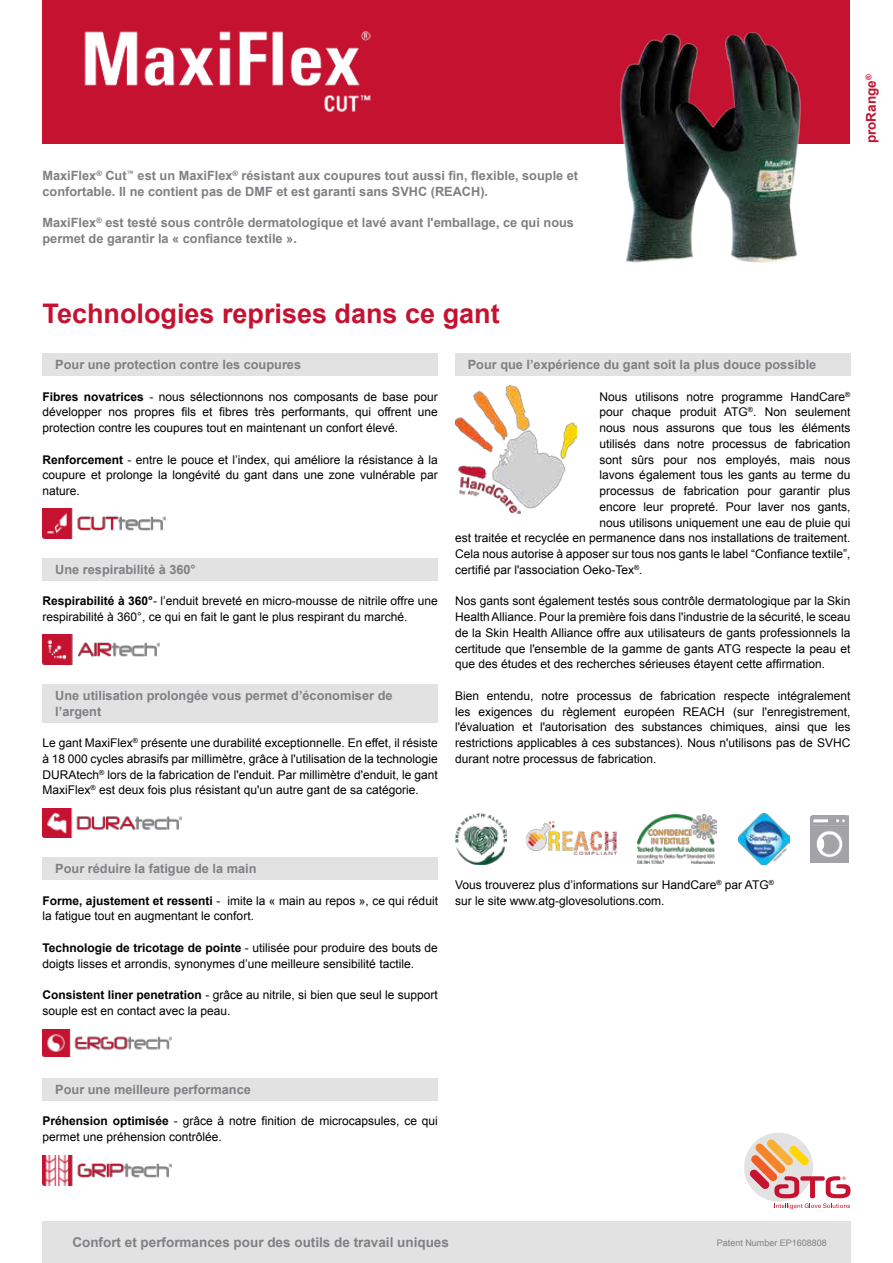
<style>
.page{position:relative;width:893px;height:1263px;background:#fff}
.page>*{position:absolute;margin:0;border:0;box-sizing:border-box;transform-origin:0 0}
.t1{font:700 27px "Arial";color:#c41230}
.t2{font:700 13.5px "Arial";color:#807f83}
.t3{font:700 13.5px "Arial";color:#c41230}
.t4{font:700 12.75px/15.8px "Arial";color:#807f83}
.t5{font:12px/15.8px "Arial";color:#000}
.t6{font:9px "Arial";color:#807f83}
.s1{font-weight:700}
</style>
<div class="page">
<div style="left:42px;top:1221px;width:808px;height:42px;background:#e2e2e3"></div>
<div style="left:43px;top:0;width:807px;height:143px;background:#c41230"></div>
<div style="left:744px;top:1132px;width:69px;height:69px;background:#e2e2e3;border-radius:50%"></div>
<svg style="left:749px;top:1139px;width:101px;height:70px"></svg>
<img style="left:84px;top:31px;width:287px;height:81px">
<div style="left:455px;top:353px;width:395px;height:23px;background:#e2e2e3"></div>
<div style="left:43px;top:353px;width:395px;height:23px;background:#e2e2e3"></div>
<div style="left:43px;top:558px;width:395px;height:23px;background:#e2e2e3"></div>
<div style="left:43px;top:684px;width:395px;height:38px;background:#e2e2e3"></div>
<div style="left:43px;top:857px;width:395px;height:23px;background:#e2e2e3"></div>
<div style="left:43px;top:1078px;width:395px;height:22px;background:#e2e2e3"></div>
<img style="left:43px;top:509px;width:123px;height:30px">
<img style="left:43px;top:635px;width:116px;height:30px">
<img style="left:43px;top:808px;width:138px;height:29px">
<img style="left:43px;top:1029px;width:128px;height:28px">
<img style="left:43px;top:1155px;width:128px;height:30px">
<img style="left:616px;top:32px;width:186px;height:231px">
<img style="left:455px;top:386px;width:122px;height:127px">
<img style="left:455px;top:813px;width:51px;height:51px">
<img style="left:526px;top:821px;width:91px;height:33px">
<img style="left:637px;top:814px;width:79px;height:49px">
<img style="left:810px;top:815px;width:39px;height:47px">
<img style="left:739px;top:813px;width:51px;height:51px">
<p class="t4" style="left:43px;top:168px;width:537px">MaxiFlex<sup>®</sup> Cut<sup>™</sup> est un MaxiFlex<sup>®</sup> résistant aux coupures tout aussi fin, flexible, souple et confortable. Il ne contient pas de DMF et est garanti sans SVHC (REACH).</p>
<p class="t4" style="left:43px;top:215px;width:533px">MaxiFlex<sup>®</sup> est testé sous contrôle dermatologique et lavé avant l'emballage, ce qui nous permet de garantir la « confiance textile ».</p>
<p class="t3" style="left:862px;top:143px;width:70px;rotate:-90deg">proRange<sup>®</sup></p>
<h1 class="t1" style="left:43px;top:296px;width:459px">Technologies reprises dans ce gant</h1>
<p class="t4" style="left:55px;top:357px;width:247px">Pour une protection contre les coupures</p>
<p class="t5" style="left:43px;top:389px;width:397px;text-align:justify"><span class="s1">Fibres novatrices</span> - nous sélectionnons nos composants de base pour développer nos propres fils et fibres très performants, qui offrent une protection contre les coupures tout en maintenant un confort élevé.</p>
<p class="t5" style="left:43px;top:452px;width:397px;text-align:justify"><span class="s1">Renforcement</span> - entre le pouce et l’index, qui améliore la résistance à la coupure et prolonge la longévité du gant dans une zone vulnérable par nature.</p>
<p class="t4" style="left:55px;top:562px;width:142px">Une respirabilité à 360°</p>
<p class="t5" style="left:43px;top:593px;width:397px"><span class="s1">Respirabilité à 360°</span>- l’enduit breveté en micro-mousse de nitrile offre une respirabilité à 360°, ce qui en fait le gant le plus respirant du marché.</p>
<p class="t4" style="left:55px;top:688px;width:339px">Une utilisation prolongée vous permet d’économiser de l’argent</p>
<p class="t5" style="left:43px;top:735px;width:397px;text-align:justify">Le gant MaxiFlex<sup>®</sup> présente une durabilité exceptionnelle. En effet, il résiste à 18 000 cycles abrasifs par millimètre, grâce à l'utilisation de la technologie DURAtech<sup>®</sup> lors de la fabrication de l'enduit. Par millimètre d'enduit, le gant MaxiFlex<sup>®</sup> est deux fois plus résistant qu'un autre gant de sa catégorie.</p>
<p class="t4" style="left:468px;top:357px;width:350px">Pour que l’expérience du gant soit la plus douce possible</p>
<p class="t5" style="left:600px;top:389px;width:252px">Nous utilisons notre programme HandCare<sup>®</sup></p>
<p class="t5" style="left:600px;top:404px;width:252px">pour chaque produit ATG<sup>®</sup>. Non seulement</p>
<p class="t5" style="left:600px;top:420px;width:252px">nous nous assurons que tous les éléments</p>
<p class="t5" style="left:600px;top:436px;width:252px">utilisés dans notre processus de fabrication</p>
<p class="t5" style="left:600px;top:452px;width:252px">sont sûrs pour nos employés, mais nous</p>
<p class="t5" style="left:600px;top:467px;width:252px">lavons également tous les gants au terme du</p>
<p class="t5" style="left:600px;top:483px;width:252px">processus de fabrication pour garantir plus</p>
<p class="t5" style="left:600px;top:499px;width:252px">encore leur propreté. Pour laver nos gants,</p>
<p class="t5" style="left:600px;top:514px;width:252px">nous utilisons uniquement une eau de pluie qui</p>
<p class="t5" style="left:455px;top:530px;width:397px">est traitée et recyclée en permanence dans nos installations de traitement.</p>
<p class="t5" style="left:455px;top:546px;width:397px">Cela nous autorise à apposer sur tous nos gants le label “Confiance textile”,</p>
<p class="t5" style="left:455px;top:562px;width:189px">certifié par l'association Oeko-Tex<sup>®</sup>.</p>
<p class="t5" style="left:455px;top:593px;width:397px;text-align:justify">Nos gants sont également testés sous contrôle dermatologique par la Skin Health Alliance. Pour la première fois dans l'industrie de la sécurité, le sceau de la Skin Health Alliance offre aux utilisateurs de gants professionnels la certitude que l'ensemble de la gamme de gants ATG respecte la peau et que des études et des recherches sérieuses étayent cette affirmation.</p>
<p class="t5" style="left:455px;top:688px;width:397px;text-align:justify">Bien entendu, notre processus de fabrication respecte intégralement les exigences du règlement européen REACH (sur l'enregistrement, l'évaluation et l'autorisation des substances chimiques, ainsi que les restrictions applicables à ces substances). Nous n'utilisons pas de SVHC durant notre processus de fabrication.</p>
<p class="t4" style="left:55px;top:861px;width:203px">Pour réduire la fatigue de la main</p>
<p class="t5" style="left:43px;top:893px;width:397px"><span class="s1">Forme, ajustement et ressenti</span> - imite la « main au repos », ce qui réduit la fatigue tout en augmentant le confort.</p>
<p class="t5" style="left:43px;top:940px;width:397px"><span class="s1">Technologie de tricotage de pointe</span> - utilisée pour produire des bouts de doigts lisses et arrondis, synonymes d’une meilleure sensibilité tactile.</p>
<p class="t5" style="left:43px;top:987px;width:397px"><span class="s1">Consistent liner penetration</span> - grâce au nitrile, si bien que seul le support souple est en contact avec la peau.</p>
<p class="t5" style="left:455px;top:877px;width:320px">Vous trouverez plus d’informations sur HandCare<sup>®</sup> par ATG<sup>® </sup>sur le site www.atg-glovesolutions.com.</p>
<p class="t4" style="left:55px;top:1082px;width:197px">Pour une meilleure performance</p>
<p class="t5" style="left:43px;top:1113px;width:397px"><span class="s1">Préhension optimisée</span> - grâce à notre finition de microcapsules, ce qui permet une préhension contrôlée.</p>
<p class="t2" style="left:72px;top:1233px;width:378px">Confort et performances pour des outils de travail uniques</p>
<p class="t6" style="left:717px;top:1236px;width:112px">Patent Number EP1608808</p>
</div>
